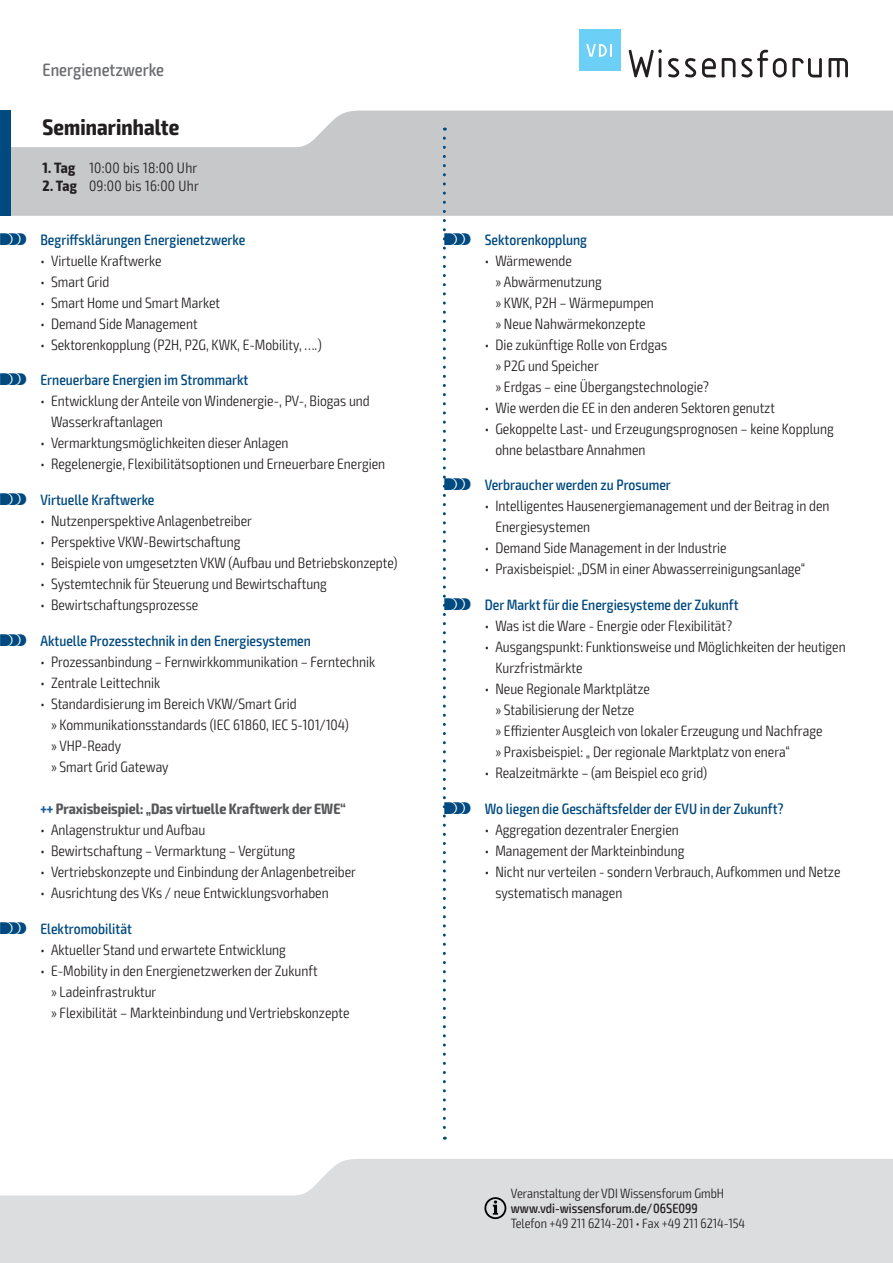
<style>
.page{position:relative;width:893px;height:1263px;background:#fff}
.page>*{position:absolute;margin:0;border:0;box-sizing:border-box;transform-origin:0 0}
.t1{font:700 condensed 22.5px "Exo 2";letter-spacing:.005em;color:#231f20}
.t2{font:500 condensed 18px "Exo 2";color:#6c6d70}
.t3{font:300 condensed 15px/21px "Exo 2";color:#231f20}
.t4{font:500 condensed 15px "Exo 2";color:#004a7f}
.t5{font:700 condensed 15px "Exo 2";color:#57585a}
.t6{font:300 condensed 15px "Exo 2";letter-spacing:.02em;color:#231f20}
.t7{font:300 condensed 13.5px "Exo 2";color:#231f20}
.t8{font:500 condensed 13.5px "Exo 2";color:#231f20}
.s1{font-weight:700}
.s2{font-family:"VDI Iconset S4 A Regular";font-weight:400;font-stretch:normal}
.s3{color:#1c6194}
</style>
<div class="page">
<svg style="left:0;top:1159px;width:893px;height:104px;fill:#dcdddf"></svg>
<svg style="left:11px;top:111px;width:882px;height:105px;fill:#c7c8ca"></svg>
<div style="left:0;top:111px;width:11px;height:105px;background:#004a7f"></div>
<svg style="left:484px;top:1197px;width:22px;height:22px"></svg>
<svg style="left:629px;top:49px;width:33px;height:28px"></svg>
<svg style="left:668px;top:58px;width:11px;height:19px"></svg>
<svg style="left:685px;top:58px;width:11px;height:19px"></svg>
<svg style="left:702px;top:58px;width:14px;height:19px"></svg>
<svg style="left:722px;top:58px;width:13px;height:19px"></svg>
<svg style="left:741px;top:50px;width:81px;height:27px"></svg>
<svg style="left:828px;top:58px;width:20px;height:19px"></svg>
<div style="left:579px;top:30px;width:41px;height:41px;background:#6bcff6"></div>
<svg style="left:586px;top:44px;width:26px;height:13px"></svg>
<svg style="left:443px;top:138px;width:3px;height:1002px"></svg>
<p class="t2" style="left:43px;top:59px;width:123px">Energienetzwerke</p>
<h1 class="t1" style="left:43px;top:113px;width:138px">Seminarinhalte</h1>
<p class="t6" style="left:43px;top:159px;width:156px"><span class="s1">1. Tag</span> 10:00 bis 18:00 Uhr</p>
<p class="t6" style="left:43px;top:177px;width:158px"><span class="s1">2. Tag</span> 09:00 bis 16:00 Uhr</p>
<p class="t4" style="left:0;top:230px;width:247px"><span class="s2">S</span> Begriffsklärungen Energienetzwerke</p>
<p class="t3" style="left:40px;top:250px;width:123px">• Virtuelle Kraftwerke</p>
<p class="t3" style="left:40px;top:271px;width:70px">• Smart Grid</p>
<p class="t3" style="left:40px;top:292px;width:181px">• Smart Home und Smart Market</p>
<p class="t3" style="left:40px;top:313px;width:159px">• Demand Side Management</p>
<p class="t3" style="left:40px;top:334px;width:283px">• Sektorenkopplung (P2H, P2G, KWK, E-Mobility, ….)</p>
<p class="t4" style="left:0;top:371px;width:250px"><span class="s2">S</span> Erneuerbare Energien im Strommarkt</p>
<p class="t3" style="left:51px;top:391px;width:320px;text-indent:-11px">• Entwicklung der Anteile von Windenergie-, PV-, Biogas und<br>Wasserkraftanlagen</p>
<p class="t3" style="left:40px;top:433px;width:250px">• Vermarktungsmöglichkeiten dieser Anlagen</p>
<p class="t3" style="left:40px;top:454px;width:346px">• Regelenergie, Flexibilitätsoptionen und Erneuerbare Energien</p>
<p class="t4" style="left:0;top:491px;width:156px"><span class="s2">S</span> Virtuelle Kraftwerke</p>
<p class="t3" style="left:40px;top:511px;width:213px">• Nutzenperspektive Anlagenbetreiber</p>
<p class="t3" style="left:40px;top:532px;width:202px">• Perspektive VKW-Bewirtschaftung</p>
<p class="t3" style="left:40px;top:553px;width:359px">• Beispiele von umgesetzten VKW (Aufbau und Betriebskonzepte)</p>
<p class="t3" style="left:40px;top:574px;width:288px">• Systemtechnik für Steuerung und Bewirtschaftung</p>
<p class="t3" style="left:40px;top:595px;width:159px">• Bewirtschaftungsprozesse</p>
<p class="t4" style="left:0;top:632px;width:312px"><span class="s2">S</span> Aktuelle Prozesstechnik in den Energiesystemen</p>
<p class="t3" style="left:40px;top:652px;width:336px">• Prozessanbindung – Fernwirkkommunikation – Ferntechnik</p>
<p class="t3" style="left:40px;top:673px;width:121px">• Zentrale Leittechnik</p>
<p class="t3" style="left:51px;top:694px;width:299px;text-indent:-11px">• Standardisierung im Bereich VKW/Smart Grid<br>» Kommunikationsstandards (IEC 61860, IEC 5-101/104) » VHP-Ready<br>» Smart Grid Gateway</p>
<p class="t5" style="left:40px;top:800px;width:307px"><span class="s3">+++</span> Praxisbeispiel: „Das virtuelle Kraftwerk der EWE“</p>
<p class="t3" style="left:40px;top:820px;width:166px">• Anlagenstruktur und Aufbau</p>
<p class="t3" style="left:40px;top:841px;width:256px">• Bewirtschaftung – Vermarktung – Vergütung</p>
<p class="t3" style="left:40px;top:862px;width:317px">• Vertriebskonzepte und Einbindung der Anlagenbetreiber</p>
<p class="t3" style="left:40px;top:883px;width:290px">• Ausrichtung des VKs / neue Entwicklungsvorhaben</p>
<p class="t4" style="left:0;top:920px;width:133px"><span class="s2">S</span> Elektromobilität</p>
<p class="t3" style="left:40px;top:940px;width:247px">• Aktueller Stand und erwartete Entwicklung</p>
<p class="t3" style="left:51px;top:961px;width:300px;text-indent:-11px">• E-Mobility in den Energienetzwerken der Zukunft<br>» Ladeinfrastruktur<br>» Flexibilität – Markteinbindung und Vertriebskonzepte</p>
<p class="t4" style="left:444px;top:230px;width:144px"><span class="s2">S</span> Sektorenkopplung</p>
<p class="t3" style="left:495px;top:250px;width:160px;text-indent:-11px">• Wärmewende<br>» Abwärmenutzung<br>» KWK, P2H – Wärmepumpen » Neue Nahwärmekonzepte</p>
<p class="t3" style="left:495px;top:334px;width:215px;text-indent:-11px">• Die zukünftige Rolle von Erdgas<br>» P2G und Speicher<br>» Erdgas – eine Übergangstechnologie?</p>
<p class="t3" style="left:485px;top:397px;width:292px">• Wie werden die EE in den anderen Sektoren genutzt</p>
<p class="t3" style="left:495px;top:418px;width:340px;text-indent:-11px">• Gekoppelte Last- und Erzeugungsprognosen – keine Kopplung ohne belastbare Annahmen</p>
<p class="t4" style="left:444px;top:476px;width:228px"><span class="s2">S</span> Verbraucher werden zu Prosumer</p>
<p class="t3" style="left:495px;top:496px;width:336px;text-indent:-11px">• Intelligentes Hausenergiemanagement und der Beitrag in den<br>Energiesystemen</p>
<p class="t3" style="left:485px;top:538px;width:243px">• Demand Side Management in der Industrie</p>
<p class="t3" style="left:485px;top:559px;width:322px">• Praxisbeispiel: „DSM in einer Abwasserreinigungsanlage“</p>
<p class="t4" style="left:444px;top:596px;width:296px"><span class="s2">S</span> Der Markt für die Energiesysteme der Zukunft</p>
<p class="t3" style="left:485px;top:616px;width:249px">• Was ist die Ware - Energie oder Flexibilität?</p>
<p class="t3" style="left:495px;top:637px;width:352px;text-indent:-11px">• Ausgangspunkt: Funktionsweise und Möglichkeiten der heutigen<br>Kurzfristmärkte</p>
<p class="t3" style="left:495px;top:679px;width:329px;text-indent:-11px">• Neue Regionale Marktplätze<br>» Stabilisierung der Netze<br>» Effizienter Ausgleich von lokaler Erzeugung und Nachfrage » Praxisbeispiel: „ Der regionale Marktplatz von enera“</p>
<p class="t3" style="left:485px;top:763px;width:224px">• Realzeitmärkte – (am Beispiel eco grid)</p>
<p class="t4" style="left:444px;top:800px;width:341px"><span class="s2">S</span> Wo liegen die Geschäftsfelder der EVU in der Zukunft?</p>
<p class="t3" style="left:485px;top:820px;width:196px">• Aggregation dezentraler Energien</p>
<p class="t3" style="left:485px;top:841px;width:201px">• Management der Markteinbindung</p>
<p class="t3" style="left:495px;top:862px;width:347px;text-indent:-11px">• Nicht nur verteilen - sondern Verbrauch, Aufkommen und Netze systematisch managen</p>
<p class="t7" style="left:511px;top:1185px;width:215px">Veranstaltung der VDI Wissensforum GmbH</p>
<p class="t8" style="left:511px;top:1200px;width:188px">www.vdi-wissensforum.de/06SE099</p>
<p class="t7" style="left:511px;top:1215px;width:236px">Telefon +49 211 6214-201 • Fax +49 211 6214-154</p>
</div>
